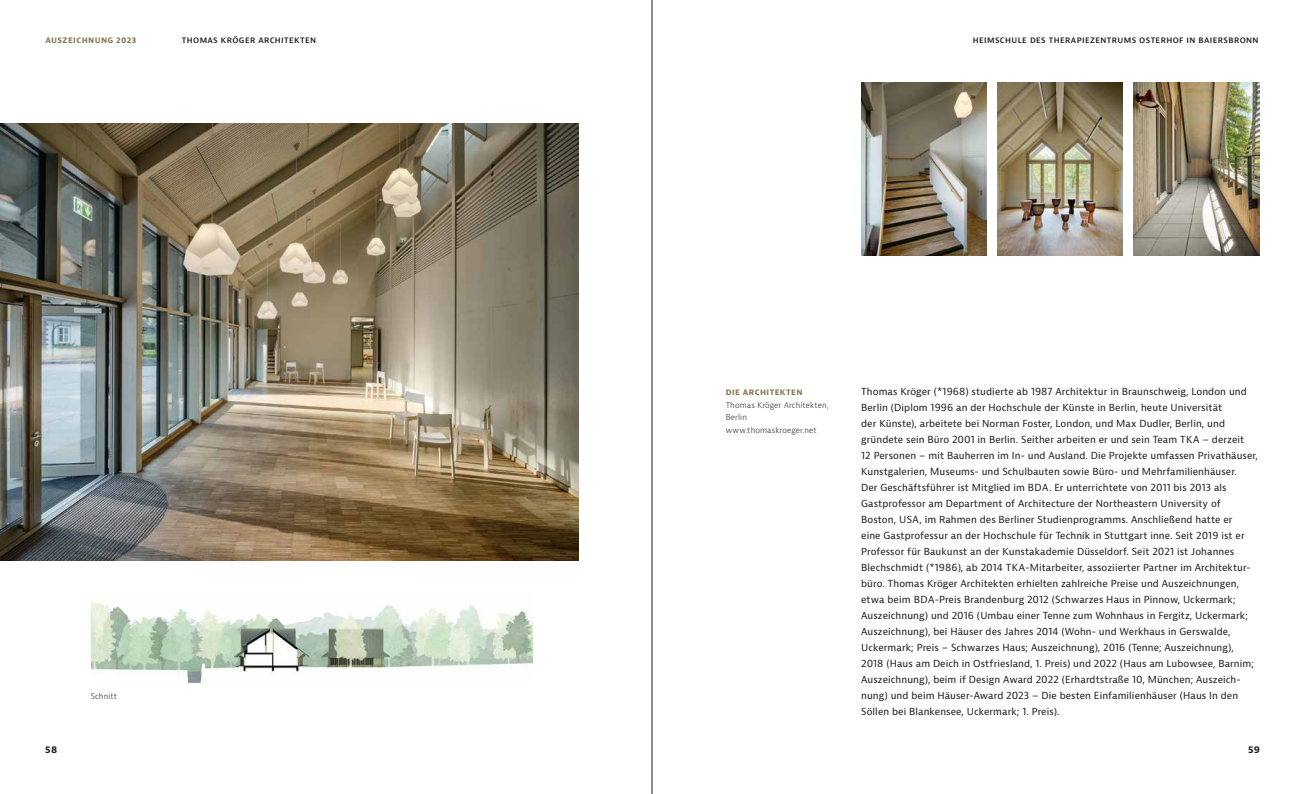
<style>
.page{position:relative;width:1304px;height:794px;background:#fff}
.page>*{position:absolute;margin:0;border:0;box-sizing:border-box;transform-origin:0 0}
.t1{font:9.5px/16px "Bernina Sans";letter-spacing:.01em;color:#1d1d1b}
.t2{font:700 9.5px "Bernina Sans";color:#1d1d1b}
.t3{font:600 8px "Bernina Sans";letter-spacing:.05em;color:#1d1d1b}
.t4{font:700 8px "Bernina Sans";letter-spacing:.05em;color:#857550}
.t5{font:300 7.8px/12.5px "Bernina Sans";letter-spacing:.02em;color:#1d1d1b}
</style>
<div class="page">
<hr style="left:652px;top:0;width:1px;height:794px;background:#1d1d1b">
<img style="left:0;top:123px;width:578px;height:437px">
<img style="left:91px;top:600px;width:442px;height:83px">
<img style="left:862px;top:82px;width:124px;height:174px">
<img style="left:998px;top:82px;width:125px;height:174px">
<img style="left:1134px;top:82px;width:125px;height:174px">
<p class="t4" style="left:45px;top:35px;width:93px">AUSZEICHNUNG 2023</p>
<p class="t3" style="left:182px;top:35px;width:136px">THOMAS KRÖGER ARCHITEKTEN</p>
<p class="t3" style="left:973px;top:35px;width:287px">HEIMSCHULE DES THERAPIEZENTRUMS OSTERHOF IN BAIERSBRONN</p>
<p class="t5" style="left:91px;top:690px;width:28px">Schnitt</p>
<h4 class="t4" style="left:726px;top:387px;width:78px">DIE ARCHITEKTEN</h4>
<p class="t5" style="left:726px;top:399px;width:104px">Thomas Kröger Architekten,<br>Berlin</p>
<p class="t5" style="left:726px;top:424px;width:92px">www.thomaskroeger.net</p>
<p class="t1" style="left:861px;top:384px;width:398px">Thomas Kröger (*1968) studierte ab 1987 Architektur in Braunschweig, London und Berlin (Diplom 1996 an der Hochschule der Künste in Berlin, heute Universität<br>der Künste), arbeitete bei Norman Foster, London, und Max Dudler, Berlin, und gründete sein Büro 2001 in Berlin. Seither arbeiten er und sein Team TKA – derzeit<br>12 Personen – mit Bauherren im In- und Ausland. Die Projekte umfassen Privathäuser, Kunstgalerien, Museums- und Schulbauten sowie Büro- und Mehrfamilienhäuser.<br>Der Geschäftsführer ist Mitglied im BDA. Er unterrichtete von 2011 bis 2013 als Gastprofessor am Department of Architecture der Northeastern University of Boston, USA, im Rahmen des Berliner Studienprogramms. Anschließend hatte er<br>eine Gastprofessur an der Hochschule für Technik in Stuttgart inne. Seit 2019 ist er Professor für Baukunst an der Kunstakade mie Düsseldorf. Seit 2021 ist Johannes Blechschmidt (*1986), ab 2014 TKA-Mitarbeiter, assoziierter Partner im Architektur&shy;büro. Thomas Kröger Architekten erhielten zahlreiche Preise und Auszeichnungen, etwa beim BDA-Preis Brandenburg 2012 (Schwarzes Haus in Pinnow, Uckermark; Auszeichnung) und 2016 (Umbau einer Tenne zum Wohnhaus in Fergitz, Uckermark; Auszeichnung), bei Häuser des Jahres 2014 (Wohn- und Werkhaus in Gerswalde, Uckermark; Preis – Schwarzes Haus; Auszeichnung), 2016 (Tenne; Auszeichnung), 2018 (Haus am Deich in Ostfriesland, 1. Preis) und 2022 (Haus am Lubowsee, Barnim; Auszeichnung), beim if Design Award 2022 (Erhardtstraße 10, München; Auszeich&shy;nung) und beim Häuser-Award 2023 – Die besten Einfamilienhäuser (Haus In den Söllen bei Blankensee, Uckermark; 1. Preis).</p>
<p class="t2" style="left:45px;top:744px;width:14px">58</p>
<p class="t2" style="left:1248px;top:743px;width:13px">59</p>
</div>
